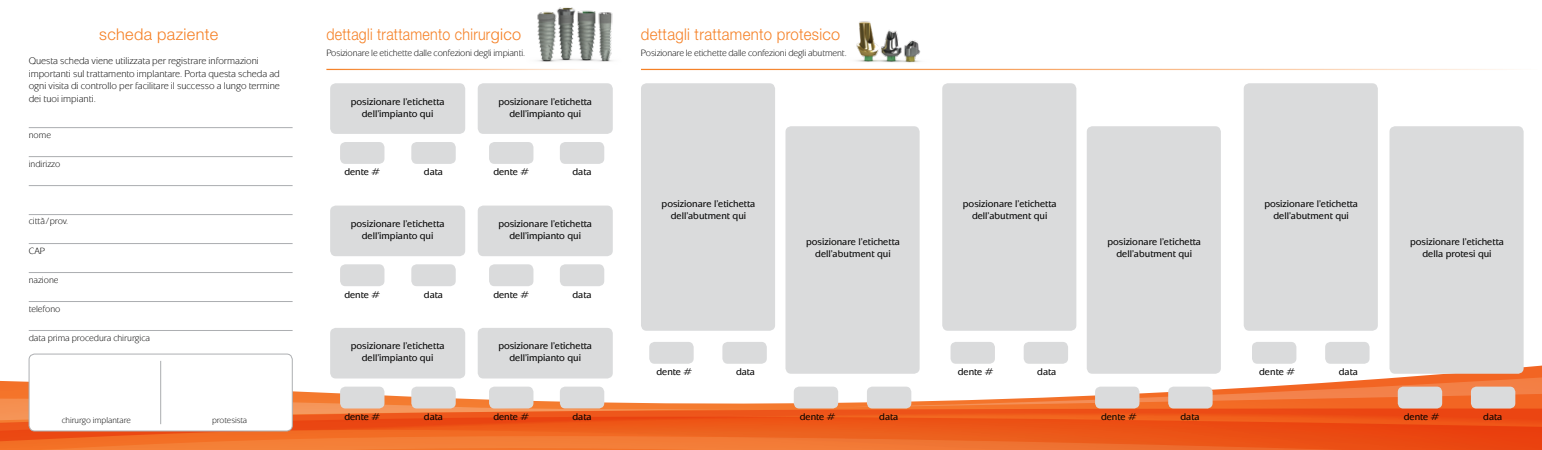
<style>
.page{position:relative;width:1542px;height:450px;background:#fff}
.page>*{position:absolute;margin:0;border:0;box-sizing:border-box;transform-origin:0 0}
.t1{font:300 16.25px "Helvetica Neue";letter-spacing:.02em;color:#f58025;scale:.87 1}
.t2{font:300 16.25px "Helvetica Neue";letter-spacing:.02em;color:#f58025;scale:.92 1}
.t3{font:300 16.25px "Helvetica Neue";letter-spacing:.02em;color:#f58025}
.t4{font:500 10px/12px "Mixage ITC";color:#000;text-align:center}
.t5{font:10px/12.5px "Mixage ITC";color:#000}
.t6{font:9.5px "Mixage ITC";letter-spacing:-.01em;color:#000}
.t7{font:9.38px "Mixage ITC";color:#000}
.t8{font:8.75px "Mixage ITC";color:#000}
</style>
<div class="page">
<img style="left:842px;top:21px;width:94px;height:48px">
<img style="left:521px;top:7px;width:92px;height:62px">
<svg style="left:0;top:333px;width:1541px;height:73px"></svg>
<svg style="left:0;top:406px;width:1541px;height:11px;background:#ef6124"></svg>
<svg style="left:0;top:417px;width:1541px;height:10px;background:#ec5115"></svg>
<svg style="left:0;top:427px;width:1541px;height:23px;background:#ee6423"></svg>
<hr style="left:326px;top:69px;width:276px;height:1px;background:#f58025">
<hr style="left:641px;top:69px;width:896px;height:1px;background:#f58025">
<hr style="left:29px;top:330px;width:263px;height:1px;background:#adafb2">
<hr style="left:29px;top:301px;width:263px;height:1px;background:#adafb2">
<hr style="left:29px;top:272px;width:263px;height:1px;background:#adafb2">
<hr style="left:29px;top:243px;width:263px;height:1px;background:#adafb2">
<hr style="left:29px;top:214px;width:263px;height:1px;background:#adafb2">
<hr style="left:29px;top:185px;width:263px;height:1px;background:#adafb2">
<hr style="left:29px;top:156px;width:263px;height:1px;background:#adafb2">
<hr style="left:29px;top:127px;width:263px;height:1px;background:#adafb2">
<div style="left:29px;top:354px;width:263px;height:77px;background:#fff;border-radius:6px"></div>
<div style="left:29px;top:354px;width:263px;height:77px;border:1px solid #adafb2;border-radius:6px"></div>
<hr style="left:160px;top:361px;width:1px;height:63px;background:#adafb2">
<div style="left:340px;top:142px;width:44px;height:22px;background:#dadbdc;border-radius:5px"></div>
<div style="left:411px;top:142px;width:45px;height:22px;background:#dadbdc;border-radius:5px"></div>
<div style="left:478px;top:83px;width:134px;height:51px;background:#dadbdc;border-radius:6px"></div>
<div style="left:330px;top:83px;width:135px;height:51px;background:#dadbdc;border-radius:6px"></div>
<div style="left:489px;top:142px;width:44px;height:22px;background:#dadbdc;border-radius:5px"></div>
<div style="left:560px;top:142px;width:44px;height:22px;background:#dadbdc;border-radius:5px"></div>
<div style="left:340px;top:264px;width:44px;height:22px;background:#dadbdc;border-radius:5px"></div>
<div style="left:411px;top:264px;width:45px;height:22px;background:#dadbdc;border-radius:5px"></div>
<div style="left:478px;top:206px;width:134px;height:50px;background:#dadbdc;border-radius:6px"></div>
<div style="left:330px;top:206px;width:135px;height:50px;background:#dadbdc;border-radius:6px"></div>
<div style="left:489px;top:264px;width:44px;height:22px;background:#dadbdc;border-radius:5px"></div>
<div style="left:560px;top:264px;width:44px;height:22px;background:#dadbdc;border-radius:5px"></div>
<div style="left:340px;top:387px;width:44px;height:22px;background:#dadbdc;border-radius:5px"></div>
<div style="left:411px;top:387px;width:45px;height:22px;background:#dadbdc;border-radius:5px"></div>
<div style="left:478px;top:328px;width:134px;height:51px;background:#dadbdc;border-radius:6px"></div>
<div style="left:330px;top:328px;width:135px;height:51px;background:#dadbdc;border-radius:6px"></div>
<div style="left:489px;top:387px;width:44px;height:22px;background:#dadbdc;border-radius:5px"></div>
<div style="left:560px;top:387px;width:44px;height:22px;background:#dadbdc;border-radius:5px"></div>
<div style="left:950px;top:342px;width:44px;height:22px;background:#dadbdc;border-radius:5px"></div>
<div style="left:1023px;top:342px;width:45px;height:22px;background:#dadbdc;border-radius:5px"></div>
<div style="left:942px;top:83px;width:134px;height:248px;background:#dadbdc;border-radius:6px"></div>
<div style="left:1095px;top:387px;width:44px;height:22px;background:#dadbdc;border-radius:5px"></div>
<div style="left:1168px;top:387px;width:44px;height:22px;background:#dadbdc;border-radius:5px"></div>
<div style="left:1086px;top:126px;width:134px;height:248px;background:#dadbdc;border-radius:6px"></div>
<div style="left:1251px;top:342px;width:45px;height:22px;background:#dadbdc;border-radius:5px"></div>
<div style="left:1325px;top:342px;width:44px;height:22px;background:#dadbdc;border-radius:5px"></div>
<div style="left:1243px;top:83px;width:134px;height:248px;background:#dadbdc;border-radius:6px"></div>
<div style="left:1397px;top:387px;width:44px;height:22px;background:#dadbdc;border-radius:5px"></div>
<div style="left:1470px;top:387px;width:45px;height:22px;background:#dadbdc;border-radius:5px"></div>
<div style="left:1389px;top:126px;width:134px;height:248px;background:#dadbdc;border-radius:6px"></div>
<div style="left:649px;top:342px;width:44px;height:22px;background:#dadbdc;border-radius:5px"></div>
<div style="left:722px;top:342px;width:44px;height:22px;background:#dadbdc;border-radius:5px"></div>
<div style="left:641px;top:83px;width:134px;height:248px;background:#dadbdc;border-radius:6px"></div>
<div style="left:793px;top:387px;width:45px;height:22px;background:#dadbdc;border-radius:5px"></div>
<div style="left:867px;top:387px;width:44px;height:22px;background:#dadbdc;border-radius:5px"></div>
<div style="left:785px;top:126px;width:134px;height:248px;background:#dadbdc;border-radius:6px"></div>
<h1 class="t3" style="left:99px;top:24px;width:120px">scheda paziente</h1>
<p class="t5" style="left:29px;top:55px;width:253px">Questa scheda viene utilizzata per registrare informazioni importanti sul trattamento implantare. Porta questa scheda ad ogni visita di controllo per facilitare il successo a lungo termine dei tuoi impianti.</p>
<p class="t7" style="left:29px;top:129px;width:24px">nome</p>
<p class="t7" style="left:29px;top:158px;width:33px">indirizzo</p>
<p class="t7" style="left:29px;top:216px;width:41px">città/prov.</p>
<p class="t7" style="left:29px;top:245px;width:18px">CAP</p>
<p class="t7" style="left:29px;top:274px;width:31px">nazione</p>
<p class="t7" style="left:29px;top:303px;width:33px">telefono</p>
<p class="t7" style="left:29px;top:332px;width:123px">data prima procedura chirurgica</p>
<p class="t8" style="left:62px;top:415px;width:70px">chirurgo implantare</p>
<p class="t8" style="left:212px;top:415px;width:37px">protesista</p>
<h1 class="t1" style="left:326px;top:24px;width:225px">dettagli trattamento chirurgico</h1>
<p class="t6" style="left:326px;top:47px;width:200px">Posizionare le etichette dalle confezioni degli impianti.</p>
<p class="t4" style="left:351px;top:96px;width:95px">posizionare l’etichetta dell’impianto qui</p>
<p class="t4" style="left:498px;top:96px;width:95px">posizionare l’etichetta dell’impianto qui</p>
<p class="t4" style="left:344px;top:166px;width:37px">dente #</p>
<p class="t4" style="left:424px;top:166px;width:21px">data</p>
<p class="t4" style="left:493px;top:166px;width:37px">dente #</p>
<p class="t4" style="left:572px;top:166px;width:21px">data</p>
<p class="t4" style="left:351px;top:218px;width:95px">posizionare l’etichetta dell’impianto qui</p>
<p class="t4" style="left:498px;top:218px;width:95px">posizionare l’etichetta dell’impianto qui</p>
<p class="t4" style="left:344px;top:288px;width:37px">dente #</p>
<p class="t4" style="left:424px;top:288px;width:21px">data</p>
<p class="t4" style="left:493px;top:288px;width:37px">dente #</p>
<p class="t4" style="left:572px;top:288px;width:21px">data</p>
<p class="t4" style="left:351px;top:340px;width:95px">posizionare l’etichetta dell’impianto qui</p>
<p class="t4" style="left:498px;top:340px;width:95px">posizionare l’etichetta dell’impianto qui</p>
<p class="t4" style="left:344px;top:410px;width:37px">dente #</p>
<p class="t4" style="left:424px;top:410px;width:21px">data</p>
<p class="t4" style="left:493px;top:410px;width:37px">dente #</p>
<p class="t4" style="left:572px;top:410px;width:21px">data</p>
<h1 class="t2" style="left:641px;top:24px;width:218px">dettagli trattamento protesico</h1>
<p class="t6" style="left:641px;top:47px;width:207px">Posizionare le etichette dalle confezioni degli abutment.</p>
<p class="t4" style="left:661px;top:198px;width:95px">posizionare l’etichetta dell’abutment qui</p>
<p class="t4" style="left:656px;top:365px;width:37px">dente #</p>
<p class="t4" style="left:736px;top:365px;width:21px">data</p>
<p class="t4" style="left:806px;top:235px;width:95px">posizionare l’etichetta dell’abutment qui</p>
<p class="t4" style="left:799px;top:410px;width:37px">dente #</p>
<p class="t4" style="left:879px;top:410px;width:21px">data</p>
<p class="t4" style="left:962px;top:198px;width:95px">posizionare l’etichetta dell’abutment qui</p>
<p class="t4" style="left:957px;top:365px;width:37px">dente #</p>
<p class="t4" style="left:1037px;top:365px;width:21px">data</p>
<p class="t4" style="left:1107px;top:235px;width:95px">posizionare l’etichetta dell’abutment qui</p>
<p class="t4" style="left:1101px;top:410px;width:37px">dente #</p>
<p class="t4" style="left:1180px;top:410px;width:21px">data</p>
<p class="t4" style="left:1264px;top:198px;width:95px">posizionare l’etichetta dell’abutment qui</p>
<p class="t4" style="left:1259px;top:365px;width:37px">dente #</p>
<p class="t4" style="left:1338px;top:365px;width:21px">data</p>
<p class="t4" style="left:1409px;top:235px;width:95px">posizionare l’etichetta della protesi qui</p>
<p class="t4" style="left:1403px;top:410px;width:37px">dente #</p>
<p class="t4" style="left:1483px;top:410px;width:21px">data</p>
</div>
